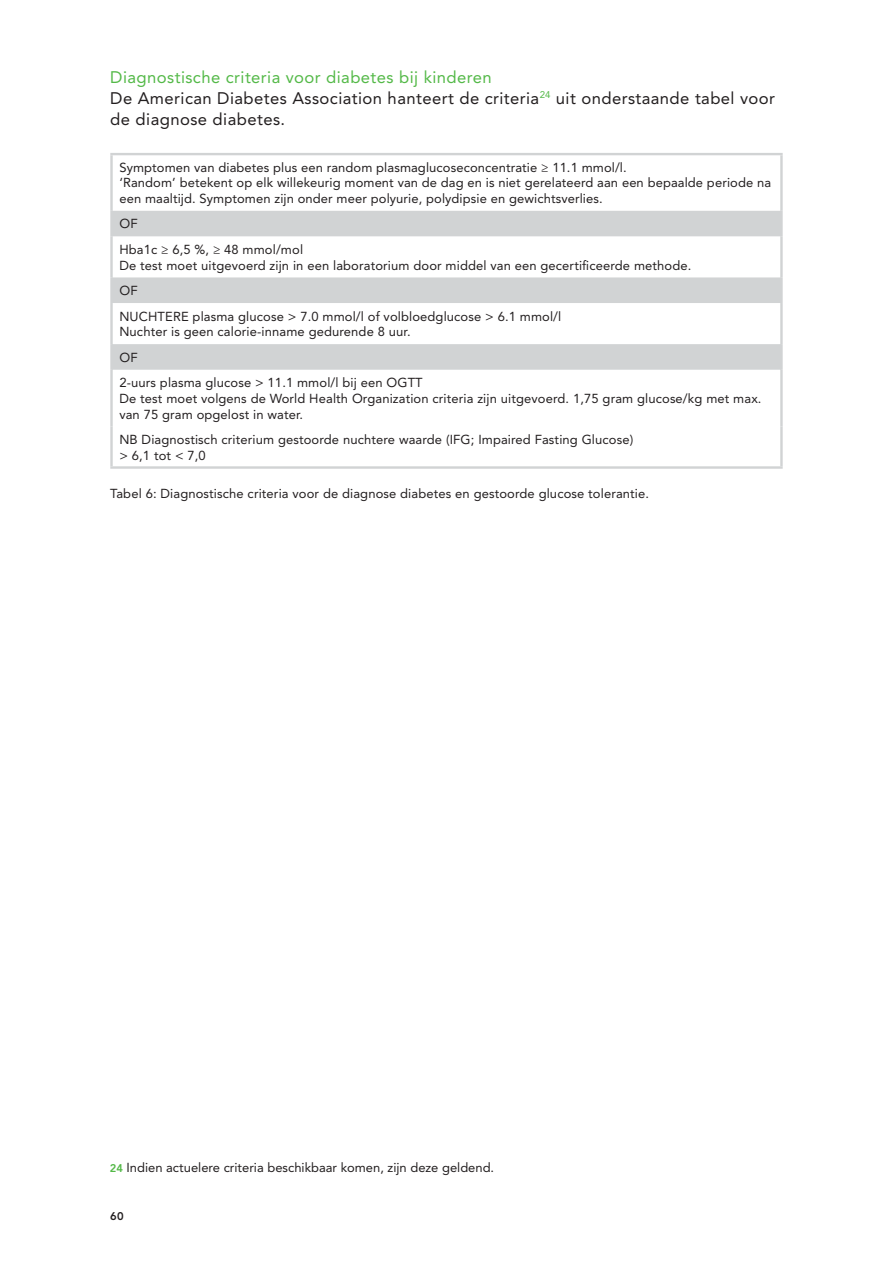
<style>
.page{position:relative;width:893px;height:1263px;background:#fff}
.page>*{position:absolute;margin:0;border:0;box-sizing:border-box;transform-origin:0 0}
.t1{font:16.65px/21px "Avenir LT Std";letter-spacing:.025em;color:#231f20}
.t2{font:12.9px/25.5px "Avenir LT Std";letter-spacing:.01em;color:#231f20}
.t3{font:800 11.1px "Avenir LT Std";color:#231f20}
.s1{color:#54b948}
.s2{font-weight:800;font-size:11.1px;color:#54b948}
</style>
<div class="page">
<svg style="left:113px;top:211px;width:667px;height:159px"></svg>
<hr style="left:110px;top:155px;width:3px;height:56px;background:#d1d3d4">
<hr style="left:110px;top:153px;width:673px;height:2px;background:#d1d3d4">
<hr style="left:780px;top:155px;width:3px;height:56px;background:#d1d3d4">
<hr style="left:110px;top:211px;width:3px;height:25px;background:#d1d3d4">
<hr style="left:780px;top:211px;width:3px;height:25px;background:#d1d3d4">
<hr style="left:110px;top:236px;width:3px;height:41px;background:#d1d3d4">
<hr style="left:780px;top:236px;width:3px;height:41px;background:#d1d3d4">
<hr style="left:110px;top:277px;width:3px;height:26px;background:#d1d3d4">
<hr style="left:780px;top:277px;width:3px;height:26px;background:#d1d3d4">
<hr style="left:110px;top:303px;width:3px;height:41px;background:#d1d3d4">
<hr style="left:780px;top:303px;width:3px;height:41px;background:#d1d3d4">
<hr style="left:110px;top:344px;width:3px;height:26px;background:#d1d3d4">
<hr style="left:780px;top:344px;width:3px;height:26px;background:#d1d3d4">
<hr style="left:110px;top:370px;width:3px;height:56px;background:#d1d3d4">
<hr style="left:780px;top:370px;width:3px;height:56px;background:#d1d3d4">
<hr style="left:110px;top:426px;width:3px;height:40px;background:#d1d3d4">
<hr style="left:780px;top:426px;width:3px;height:40px;background:#d1d3d4">
<hr style="left:110px;top:466px;width:673px;height:3px;background:#d1d3d4">
<p class="t1" style="left:110px;top:67px;width:666px"><span class="s1">Diagnostische criteria voor diabetes bij kinderen<br></span>De American Diabetes Association hanteert de criteria<sup>24</sup> uit onderstaande tabel voor de diagnose diabetes.</p>
<p class="t2" style="left:119px;top:160px;width:653px;line-height:15.6px">Symptomen van diabetes plus een random plasmaglucoseconcentratie ≥ 11.1 mmol/l.<br>‘Random’ betekent op elk willekeurig moment van de dag en is niet gerelateerd aan een bepaalde periode na een maaltijd. Symptomen zijn onder meer polyurie, polydipsie en gewichtsverlies.</p>
<p class="t2" style="left:119px;top:212px;width:185px">OF<br>Hba1c ≥ 6,5 %, ≥ 48 mmol/mol</p>
<p class="t2" style="left:119px;top:253px;width:573px">De test moet uitgevoerd zijn in een laboratorium door middel van een gecertificeerde methode.<br>OF<br>NUCHTERE plasma glucose &gt; 7.0 mmol/l of volbloedglucose &gt; 6.1 mmol/l</p>
<p class="t2" style="left:119px;top:320px;width:305px">Nuchter is geen calorie-inname gedurende 8 uur.<br>OF<br>2-uurs plasma glucose &gt; 11.1 mmol/l bij een OGTT</p>
<p class="t2" style="left:119px;top:391px;width:644px;line-height:15.6px">De test moet volgens de World Health Organization criteria zijn uitgevoerd. 1,75 gram glucose/kg met max. van 75 gram opgelost in water.</p>
<p class="t2" style="left:119px;top:433px;width:515px;line-height:15.6px">NB Diagnostisch criterium gestoorde nuchtere waarde (IFG; Impaired Fasting Glucose) &gt; 6,1 tot &lt; 7,0</p>
<p class="t2" style="left:110px;top:481px;width:540px">Tabel 6: Diagnostische criteria voor de diagnose diabetes en gestoorde glucose tolerantie.</p>
<p class="t2" style="left:110px;top:1156px;width:386px"><span class="s2">24</span> Indien actuelere criteria beschikbaar komen, zijn deze geldend.</p>
<p class="t3" style="left:110px;top:1212px;width:15px">60</p>
</div>
